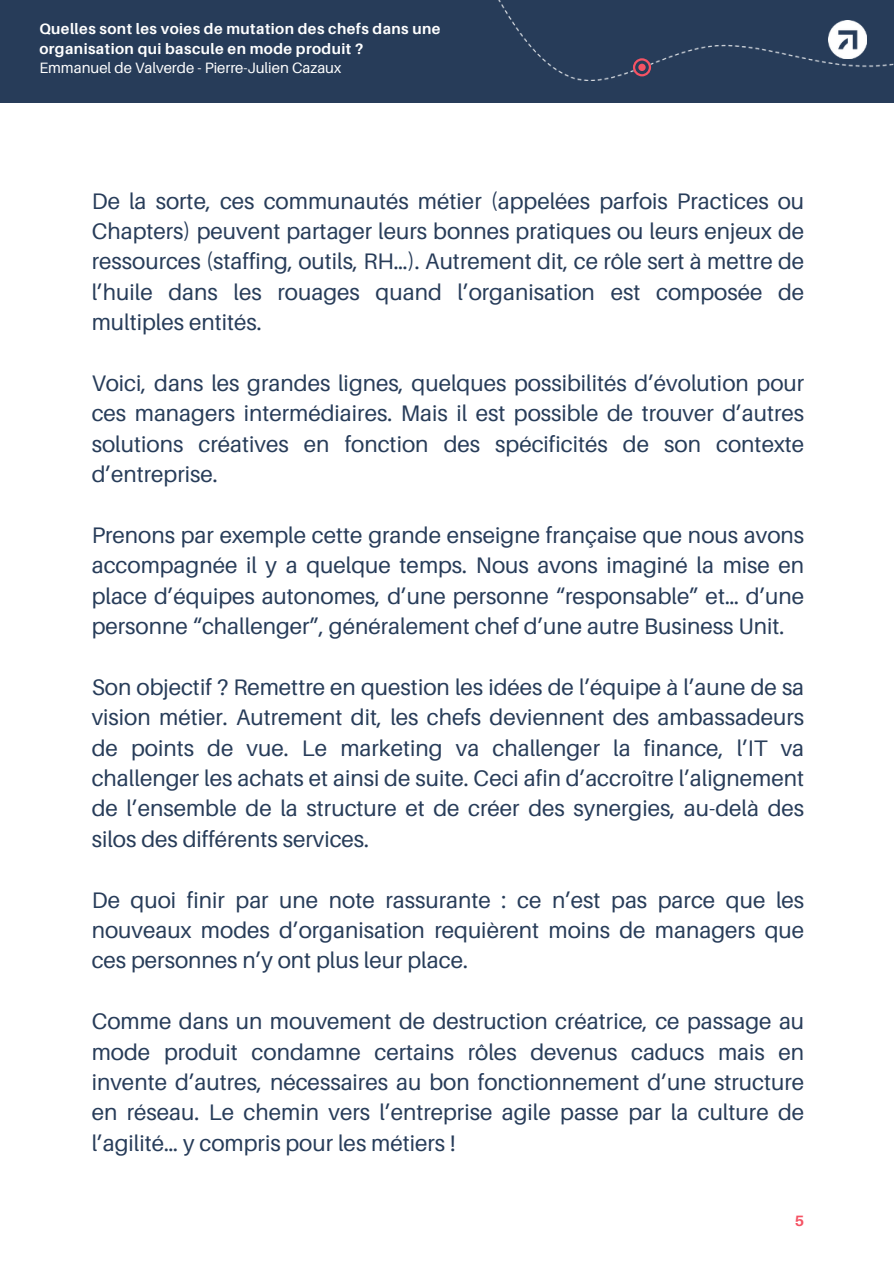
<style>
.page{position:relative;width:894px;height:1264px;background:#fff}
.page>*{position:absolute;margin:0;border:0;box-sizing:border-box;transform-origin:0 0}
.t1{font:22.5px/30.3px "Aileron";color:#273c59;text-align:justify}
.t2{font:700 15px/20.2px "Aileron";letter-spacing:.03em;color:#fff}
.t3{font:15px "Aileron";color:#fff}
.t4{font:700 15px "Aileron";color:#f55364}
</style>
<div class="page">
<div style="left:0;top:0;width:893px;height:103px;background:#273c59"></div>
<img style="left:498px;top:0;width:395px;height:80px">
<svg style="left:632px;top:58px;width:19px;height:18px"></svg>
<div style="left:638px;top:64px;width:7px;height:7px;background:#f55364;border-radius:50%"></div>
<img style="left:827px;top:20px;width:39px;height:39px">
<p class="t2" style="left:39px;top:18px;width:402px">Quelles sont les voies de mutation des chefs dans une organisation qui bascule en mode produit ?</p>
<p class="t3" style="left:39px;top:59px;width:303px">Emmanuel de Valverde - Pierre-Julien Cazaux</p>
<p class="t1" style="left:92px;top:186px;width:713px">De la sorte, ces communautés métier (appelées parfois Practices ou Chapters) peuvent partager leurs bonnes pratiques ou leurs enjeux de ressources (staffing, outils, RH…). Autrement dit, ce rôle sert à mettre de l’huile dans les rouages quand l’organisation est composée de multiples entités.</p>
<p class="t1" style="left:92px;top:368px;width:713px">Voici, dans les grandes lignes, quelques possibilités d’évolution pour ces managers intermédiaires. Mais il est possible de trouver d’autres solutions créatives en fonction des spécificités de son contexte d’entreprise.</p>
<p class="t1" style="left:92px;top:520px;width:713px">Prenons par exemple cette grande enseigne française que nous avons accompagnée il y a quelque temps. Nous avons imaginé la mise en place d’équipes autonomes, d’une personne “responsable” et… d’une personne “challenger”, généralement chef d’une autre Business Unit.</p>
<p class="t1" style="left:92px;top:672px;width:713px">Son objectif ? Remettre en question les idées de l’équipe à l’aune de sa vision métier. Autrement dit, les chefs deviennent des ambassadeurs de points de vue. Le marketing va challenger la finance, l’IT va challenger les achats et ainsi de suite. Ceci afin d’accroître l’alignement de l’ensemble de la structure et de créer des synergies, au-delà des silos des différents services.</p>
<p class="t1" style="left:92px;top:884px;width:713px">De quoi finir par une note rassurante : ce n’est pas parce que les nouveaux modes d’organisation requièrent moins de managers que ces personnes n’y ont plus leur place.</p>
<p class="t1" style="left:92px;top:1006px;width:713px">Comme dans un mouvement de destruction créatrice, ce passage au mode produit condamne certains rôles devenus caducs mais en invente d’autres, nécessaires au bon fonctionnement d’une structure en réseau. Le chemin vers l’entreprise agile passe par la culture de l’agilité… y compris pour les métiers !</p>
<p class="t4" style="left:794px;top:1211px;width:11px">5</p>
</div>
